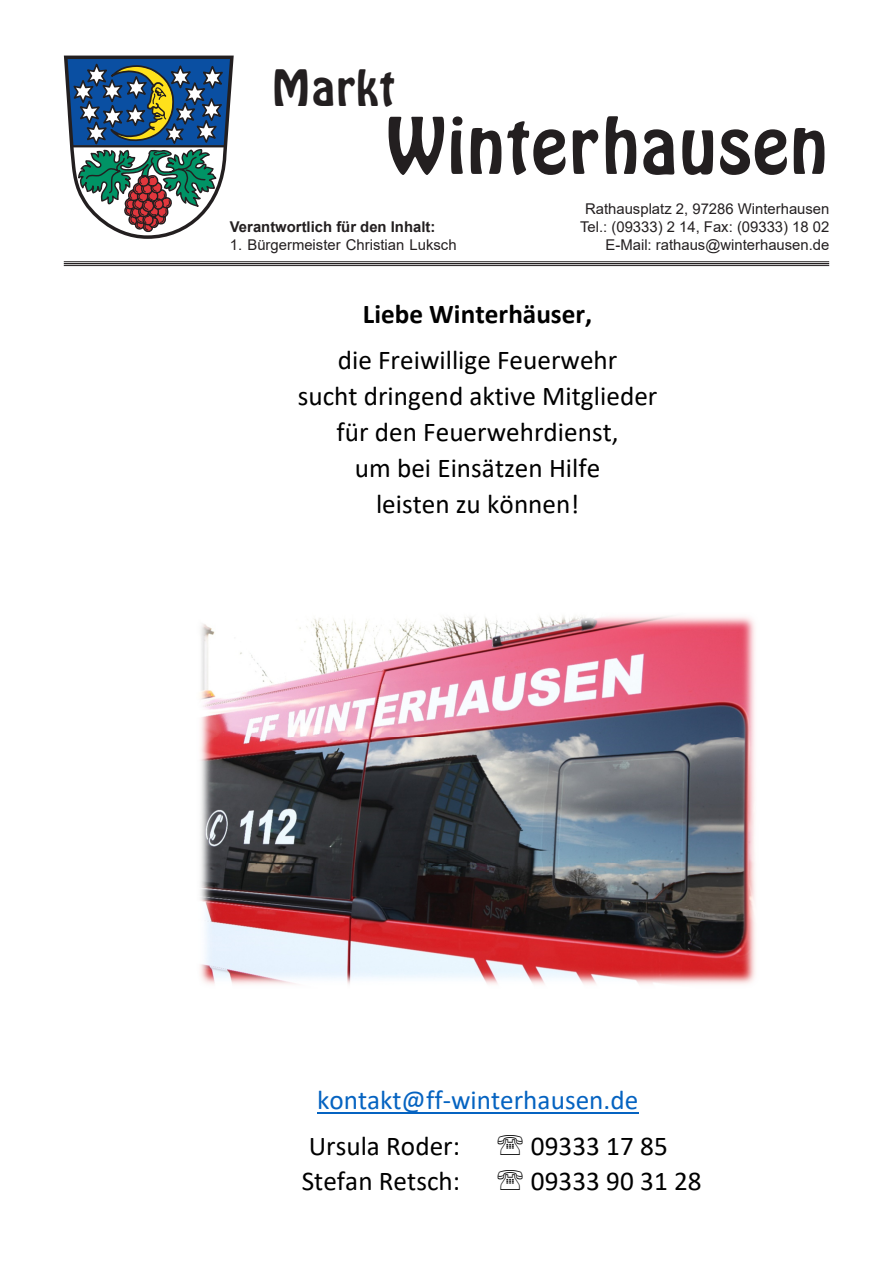
<style>
.page{position:relative;width:893px;height:1263px;background:#fff}
.page>*{position:absolute;margin:0;border:0;box-sizing:border-box;transform-origin:0 0}
.t1{font:75px "Hobo BT";color:#231f20}
.t2{font:48px "Hobo BT";color:#231f20}
.t3{font:27.15px/35.8px "Calibri";color:#000;text-align:center}
.t4{font:27.15px "Calibri";color:#0563c1}
.t5{font:700 27.15px "Calibri";color:#000}
.t6{font:14.85px/17.9px "Arial";color:#231f20;text-align:right}
.t7{font:700 14.85px "Arial";color:#231f20}
</style>
<div class="page">
<hr style="left:64px;top:261px;width:765px;height:1px;background:#231f20">
<hr style="left:64px;top:263px;width:765px;height:1px;background:#231f20">
<hr style="left:64px;top:265px;width:765px;height:1px;background:#231f20">
<svg style="left:64px;top:55px;width:170px;height:184px"></svg>
<hr style="left:317px;top:1112px;width:321px;height:1px;background:#0563c1">
<img style="left:200px;top:615px;width:555px;height:369px">
<h2 class="t2" style="left:271px;top:59px;width:125px">Markt</h2>
<h1 class="t1" style="left:385px;top:100px;width:445px">Winterhausen</h1>
<p class="t7" style="left:230px;top:216px;width:207px">Verantwortlich für den Inhalt:</p>
<p class="t6" style="left:230px;top:235px;width:228px">1. Bürgermeister Christian Luksch</p>
<p class="t6" style="left:580px;top:200px;width:251px">Rathausplatz 2, 97286 Winterhausen<br>Tel.: (09333) 2 14, Fax: (09333) 18 02<br>E-Mail: rathaus@winterhausen.de</p>
<p class="t5" style="left:363px;top:295px;width:231px">Liebe Winterhäuser,</p>
<p class="t3" style="left:298px;top:342px;width:361px">die Freiwillige Feuerwehr<br>sucht dringend aktive Mitglieder für den Feuerwehrdienst,<br>um bei Einsätzen Hilfe<br>leisten zu können!</p>
<p class="t4" style="left:317px;top:1081px;width:323px">kontakt@ff-winterhausen.de</p>
<p class="t3" style="left:309px;top:1127px;width:153px">Ursula Roder:</p>
<p class="t3" style="left:531px;top:1127px;width:138px">09333 17 85</p>
<p class="t3" style="left:302px;top:1163px;width:160px">Stefan Retsch:</p>
<p class="t3" style="left:531px;top:1163px;width:172px">09333 90 31 28</p>
</div>
